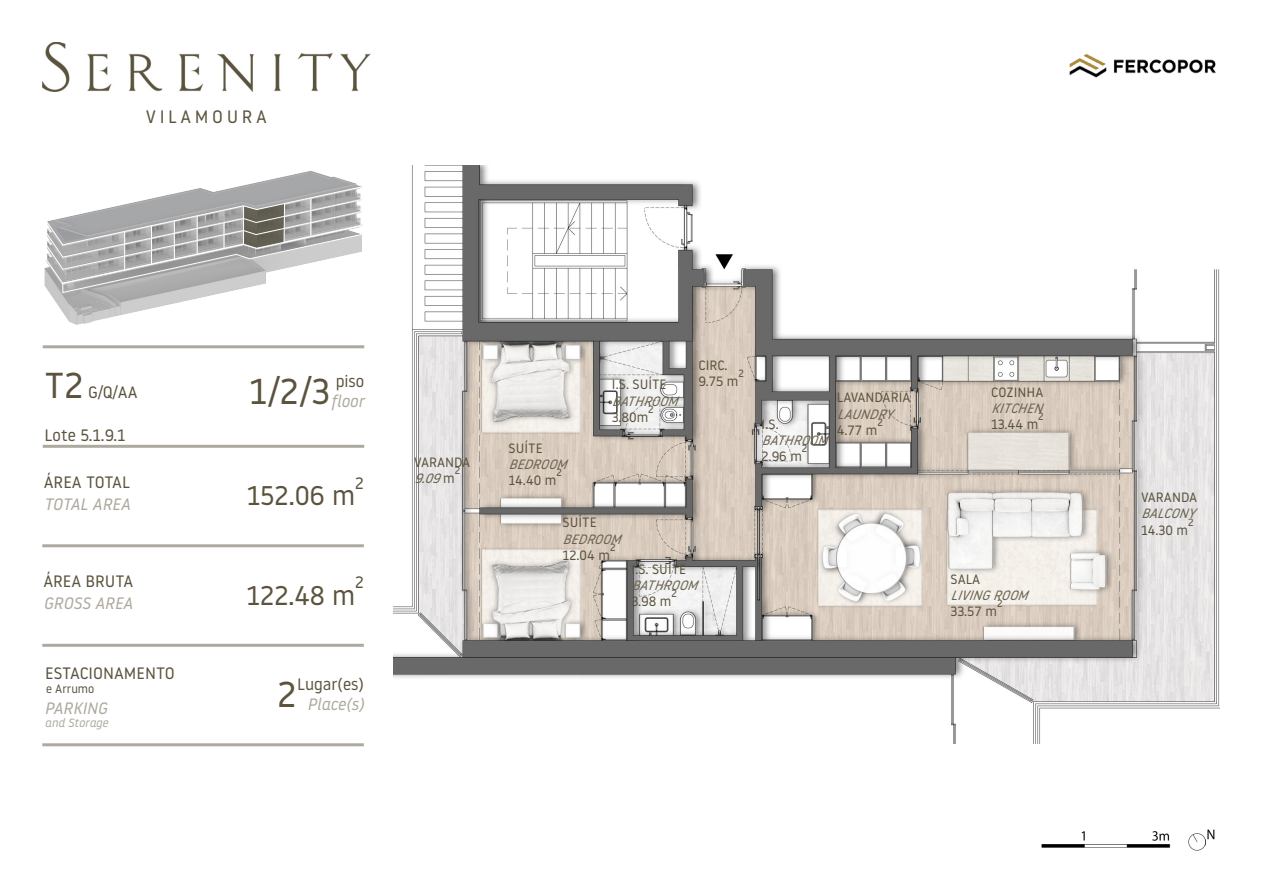
<style>
.page{position:relative;width:1263px;height:893px;background:#fff}
.page>*{position:absolute;margin:0;border:0;box-sizing:border-box;transform-origin:0 0}
.t1{font:36px "Noway";color:#5b533d}
.t2{font:27px "Noway";color:#5b533d}
.t3{font:18px "Noway";letter-spacing:.2em;color:#5b533d}
.t4{font:16.5px "Noway";color:#5b533d}
.t5{font:italic 16.5px "Noway";color:#ada99e}
.t6{font:13.5px/16.2px "Noway";color:#5b533d}
.t7{font:italic 13.5px "Noway";color:#6b6450}
.t8{font:italic 12px "Noway";color:#ada99e}
.t9{font:12px "Noway";color:#5b533d}
.t10{font:10.5px "Noway";color:#5b533d}
.s1{font-style:italic;color:#6b6450}
</style>
<div class="page">
<img style="left:44px;top:170px;width:318px;height:155px">
<svg style="left:324px;top:309px;width:5px;height:6px"></svg>
<svg style="left:46px;top:186px;width:315px;height:107px"></svg>
<img style="left:394px;top:166px;width:826px;height:578px">
<hr style="left:43px;top:445px;width:321px;height:3px;background:#5b533d">
<hr style="left:43px;top:345px;width:321px;height:3px;background:#5b533d">
<hr style="left:42px;top:544px;width:322px;height:3px;background:#5b533d">
<hr style="left:42px;top:644px;width:322px;height:3px;background:#5b533d">
<hr style="left:42px;top:743px;width:322px;height:3px;background:#5b533d">
<img style="left:1041px;top:829px;width:174px;height:19px">
<div style="left:1173px;top:823px;width:33px;height:32px;background:#fff"></div>
<img style="left:1188px;top:833px;width:18px;height:18px">
<img style="left:43px;top:43px;width:327px;height:48px">
<img style="left:1069px;top:53px;width:147px;height:25px">
<h3 class="t3" style="left:146px;top:104px;width:123px">VILAMOURA</h3>
<h1 class="t1" style="left:45px;top:361px;width:40px">T2</h1>
<p class="t4" style="left:88px;top:381px;width:51px">G/Q/AA</p>
<p class="t4" style="left:45px;top:424px;width:82px">Lote 5.1.9.1</p>
<p class="t4" style="left:44px;top:471px;width:88px">ÁREA TOTAL</p>
<p class="t5" style="left:44px;top:493px;width:88px">TOTAL AREA</p>
<p class="t4" style="left:43px;top:570px;width:91px">ÁREA BRUTA</p>
<p class="t5" style="left:43px;top:592px;width:91px">GROSS AREA</p>
<p class="t4" style="left:45px;top:662px;width:131px">ESTACIONAMENTO</p>
<p class="t9" style="left:46px;top:681px;width:50px">e Arrumo</p>
<p class="t8" style="left:45px;top:715px;width:65px">and Storage</p>
<p class="t5" style="left:45px;top:697px;width:64px">PARKING</p>
<h1 class="t1" style="left:249px;top:367px;width:83px">1/2/3</h1>
<p class="t4" style="left:336px;top:370px;width:30px">piso</p>
<p class="t5" style="left:331px;top:390px;width:35px">floor</p>
<p class="t4" style="left:355px;top:472px;width:10px">2</p>
<h2 class="t2" style="left:247px;top:477px;width:110px">152.06 m</h2>
<p class="t4" style="left:355px;top:571px;width:10px">2</p>
<h2 class="t2" style="left:246px;top:577px;width:110px">122.48 m</h2>
<h1 class="t1" style="left:278px;top:670px;width:20px">2</h1>
<p class="t4" style="left:297px;top:673px;width:68px">Lugar(es)</p>
<p class="t5" style="left:307px;top:693px;width:58px">Place(s)</p>
<p class="t6" style="left:414px;top:453px;width:58px">VARANDA<br><span class="s1">9.09</span> m</p>
<p class="t10" style="left:455px;top:463px;width:7px">2</p>
<p class="t6" style="left:509px;top:440px;width:36px">SUÍTE</p>
<p class="t7" style="left:509px;top:455px;width:63px">BEDROOM</p>
<p class="t6" style="left:509px;top:472px;width:49px">14.40 m</p>
<p class="t10" style="left:556px;top:466px;width:7px">2</p>
<p class="t6" style="left:612px;top:376px;width:56px">I.S. SUÍTE</p>
<p class="t7" style="left:612px;top:392px;width:70px">BATHROOM</p>
<p class="t6" style="left:612px;top:408px;width:38px">3.80m</p>
<p class="t10" style="left:648px;top:402px;width:7px">2</p>
<p class="t6" style="left:698px;top:357px;width:41px">CIRC.<br>9.75 m</p>
<p class="t10" style="left:738px;top:366px;width:7px">2</p>
<p class="t6" style="left:563px;top:514px;width:36px">SUÍTE</p>
<p class="t7" style="left:563px;top:530px;width:63px">BEDROOM</p>
<p class="t6" style="left:563px;top:546px;width:49px">12.04 m</p>
<p class="t10" style="left:610px;top:540px;width:7px">2</p>
<p class="t6" style="left:631px;top:560px;width:56px">I.S. SUÍTE</p>
<p class="t7" style="left:631px;top:576px;width:70px">BATHROOM</p>
<p class="t6" style="left:631px;top:593px;width:41px">3.98 m</p>
<p class="t10" style="left:671px;top:586px;width:7px">2</p>
<p class="t6" style="left:837px;top:389px;width:75px">LAVANDARIA</p>
<p class="t7" style="left:837px;top:405px;width:57px">LAUNDRY</p>
<p class="t6" style="left:837px;top:421px;width:42px">4.77 m</p>
<p class="t10" style="left:877px;top:415px;width:7px">2</p>
<p class="t6" style="left:762px;top:415px;width:19px">I.S.</p>
<p class="t7" style="left:762px;top:431px;width:70px">BATHROOM</p>
<p class="t6" style="left:762px;top:448px;width:42px">2.96 m</p>
<p class="t10" style="left:802px;top:441px;width:7px">2</p>
<p class="t6" style="left:991px;top:384px;width:54px">COZINHA</p>
<p class="t7" style="left:991px;top:399px;width:55px">KITCHEN</p>
<p class="t6" style="left:991px;top:416px;width:48px">13.44 m</p>
<p class="t10" style="left:1038px;top:410px;width:7px">2</p>
<p class="t6" style="left:950px;top:570px;width:31px">SALA</p>
<p class="t7" style="left:950px;top:586px;width:81px">LIVING ROOM</p>
<p class="t6" style="left:950px;top:603px;width:48px">33.57 m</p>
<p class="t10" style="left:997px;top:596px;width:7px">2</p>
<p class="t6" style="left:1141px;top:489px;width:58px">VARANDA</p>
<p class="t7" style="left:1141px;top:504px;width:56px">BALCONY</p>
<p class="t6" style="left:1141px;top:521px;width:49px">14.30 m</p>
<p class="t10" style="left:1188px;top:515px;width:7px">2</p>
</div>
